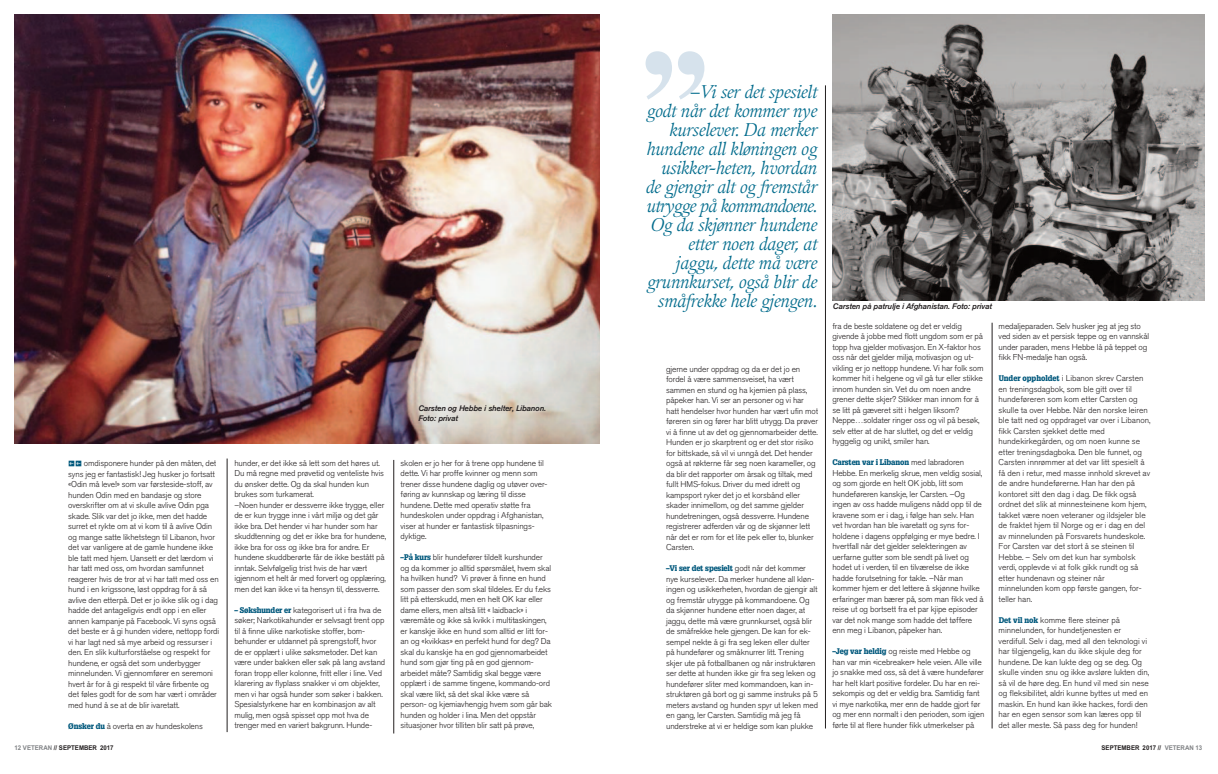
<style>
.page{position:relative;width:1218px;height:774px;background:#fff}
.page>*{position:absolute;margin:0;border:0;box-sizing:border-box;transform-origin:0 0}
.t1{font:700 144px "Times";color:rgb(24 95 149/.18)}
.t2{font:italic 18px/19px "Guardi 56";letter-spacing:-.015em;color:#006b8c;text-align:right}
.t3{font:300 8.4px/10.5px "Akzidenz Grotesk BQ";letter-spacing:-.015em;color:#231f20}
.t4{font:italic 8px "Akzidenz Grotesk BQ Med";letter-spacing:-.015em;color:#231f20}
.t5{font:900 8px "Glypha 75";letter-spacing:-.015em;color:#01587c;scale:.9 1}
.t6{font:700 6.5px "Arial";color:#231f20;scale:.94 1}
.s1{font-family:"Glypha 75";font-weight:900;font-size:8px;color:#01587c}
.s2{font-family:"Akzidenz Grotesk BQ";font-weight:300;font-size:8.4px;color:#231f20}
.s3{color:#808285}
</style>
<div class="page">
<img style="left:14px;top:14px;width:585px;height:430px">
<img style="left:833px;top:14px;width:371px;height:286px">
<hr style="left:227px;top:459px;width:1px;height:273px;background:#231f20">
<hr style="left:394px;top:460px;width:1px;height:274px;background:#231f20">
<hr style="left:825px;top:85px;width:1px;height:644px;background:#231f20">
<hr style="left:992px;top:323px;width:1px;height:406px;background:#231f20">
<p class="t3" style="left:68px;top:459px;width:153px"><sub>QQ</sub> omdisponere hunder på den måten, det syns jeg er fantastisk! Jeg husker jo fortsatt «Odin må leve!» som var førsteside-stoff, av hunden Odin med en bandasje og store overskrifter om at vi skulle avlive Odin pga skade. Slik var det jo ikke, men det hadde surret et rykte om at vi kom til å avlive Odin og mange satte likhetstegn til Libanon, hvor det var vanligere at de gamle hundene ikke ble tatt med hjem. Uansett er det lærdom vi har tatt med oss, om hvordan samfunnet reagerer hvis de tror at vi har tatt med oss en hund i en krigssone, løst oppdrag for å så avlive den etterpå. Det er jo ikke slik og i dag hadde det antageligvis endt opp i en eller annen kampanje på Facebook. Vi syns også det beste er å gi hunden videre, nettopp fordi vi har lagt ned så mye arbeid og ressurser i den. En slik kulturforståelse og respekt for hundene, er også det som underbygger minnelunden. Vi gjennomfører en seremoni hvert år for å gi respekt til våre firbente og det føles godt for de som har vært i områder med hund å se at de blir ivaretatt.</p>
<p class="t3" style="left:68px;top:721px;width:136px"><span class="s1">Ønsker du</span> å overta en av hundeskolens</p>
<p class="t4" style="left:418px;top:405px;width:129px">Carsten og Hebbe i shelter, Libanon.</p>
<p class="t4" style="left:418px;top:415px;width:41px">Foto: privat</p>
<p class="t3" style="left:234px;top:458px;width:151px">hunder, er det ikke så lett som det høres ut.<br>Du må regne med prøvetid og venteliste hvis du ønsker dette. Og da skal hunden kun brukes som turkamerat.</p>
<p class="t3" style="left:234px;top:500px;width:153px">–Noen hunder er dessverre ikke trygge, eller de er kun trygge inne i vårt miljø og det går ikke bra. Det hender vi har hunder som har skuddtenning og det er ikke bra for hundene, ikke bra for oss og ikke bra for andre. Er hundene skuddberørte får de ikke bestått på inntak. Selvfølgelig trist hvis de har vært igjennom et helt år med forvert og opplæring, men det kan ikke vi ta hensyn til, dessverre.</p>
<p class="t3" style="left:234px;top:605px;width:152px"><span class="s1">– Søkshunder er</span> kategorisert ut i fra hva de søker; Narkotikahunder er selvsagt trent opp til å finne ulike narkotiske stoffer, bom&shy;behunder er utdannet på sprengstoff, hvor de er opplært i ulike søksmetoder. Det kan være under bakken eller søk på lang avstand foran tropp eller kolonne, fritt eller i line. Ved klarering av flyplass snakker vi om objekter, men vi har også hunder som søker i bakken.<br>Spesialstyrkene har en kombinasjon av alt mulig, men også spisset opp mot hva de trenger med en variert bakgrunn. Hunde-</p>
<p class="t3" style="left:401px;top:458px;width:148px">skolen er jo her for å trene opp hundene til dette. Vi har proffe kvinner og menn som trener disse hundene daglig og utøver over&shy;føring av kunnskap og læring til disse hundene. Dette med operativ støtte fra hundeskolen under oppdrag i Afghanistan, viser at hunder er fantastisk tilpasnings&shy;dyktige.</p>
<p class="t3" style="left:401px;top:553px;width:153px"><span class="s1">–På kurs</span> blir hundefører tildelt kurshunder og da kommer jo alltid spørsmålet, hvem skal ha hvilken hund? Vi prøver å finne en hund som passer den som skal tildeles. Er du f.eks litt på etterskudd, men en helt OK kar eller dame ellers, men altså litt « laidback» i væremåte og ikke så kvikk i multitaskingen, er kanskje ikke en hund som alltid er litt for&shy;an og «kvikkas» en perfekt hund for deg? Da skal du kanskje ha en god gjennomarbeidet hund som gjør ting på en god gjennom&shy;arbeidet måte? Samtidig skal begge være opplært i de samme tingene, kommando-ord skal være likt, så det skal ikke være så person- og kjemiavhengig hvem som går bak hunden og holder i lina. Men det oppstår situasjoner hvor tilliten blir satt på prøve,</p>
<p class="t1" style="left:634px;top:-27px;width:70px">,,</p>
<p class="t2" style="left:691px;top:85px;width:128px">–Vi ser det spesielt</p>
<p class="t2" style="left:646px;top:104px;width:173px">godt når det kommer nye kurselever. Da merker hundene all kløningen og usikker-heten, hvordan de gjengir alt og fremstår utrygge på kommandoene.<br>Og da skjønner hundene etter noen dager, at jaggu, dette må være grunnkurset, også blir de småfrekke hele gjengen.</p>
<p class="t3" style="left:666px;top:365px;width:154px">gjerne under oppdrag og da er det jo en fordel å være sammensveiset, ha vært sammen en stund og ha kjemien på plass, påpeker han. Vi ser an personer og vi har hatt hendelser hvor hunden har vært ufin mot føreren sin og fører har blitt utrygg. Da prøver vi å finne ut av det og gjennomarbeider dette.<br>Hunden er jo skarptrent og er det stor risiko for bittskade, så vil vi unngå det. Det hender også at røkterne får seg noen karameller, og da blir det rapporter om årsak og tiltak, med fullt HMS-fokus. Driver du med idrett og kampsport ryker det jo et korsbånd eller skader innimellom, og det samme gjelder hundetreningen, også dessverre. Hundene registrerer adferden vår og de skjønner lett når det er rom for et lite pek eller to, blunker Carsten.</p>
<p class="t5" style="left:666px;top:565px;width:157px">–Vi ser det spesielt <span class="s2">godt når det kommer</span></p>
<p class="t3" style="left:666px;top:575px;width:153px">nye kurselever. Da merker hundene all kløn&shy;ingen og usikkerheten, hvordan de gjengir alt og fremstår utrygge på kommandoene. Og da skjønner hundene etter noen dager, at jaggu, dette må være grunnkurset, også blir de småfrekke hele gjengen. De kan for ek&shy;sempel nekte å gi fra seg leken eller dulter på hundefører og småknurrer litt. Trening skjer ute på fotballbanen og når instruktøren ser dette at hunden ikke gir fra seg leken og hundefører sliter med kommandoen, kan in&shy;struktøren gå bort og gi samme instruks på 5 meters avstand og hunden spyr ut leken med en gang, ler Carsten. Samtidig må jeg få understreke at vi er heldige som kan plukke</p>
<p class="t4" style="left:833px;top:304px;width:160px">Carsten på patrulje i Afghanistan. Foto: privat</p>
<p class="t3" style="left:832px;top:321px;width:153px">fra de beste soldatene og det er veldig givende å jobbe med flott ungdom som er på topp hva gjelder motivasjon. En X-faktor hos oss når det gjelder miljø, motivasjon og ut&shy;vikling er jo nettopp hundene. Vi har folk som kommer hit i helgene og vil gå tur eller stikke innom hunden sin. Vet du om noen andre grener dette skjer? Stikker man innom for å se litt på gæveret sitt i helgen liksom?<br>Neppe…soldater ringer oss og vil på besøk, selv etter at de har sluttet, og det er veldig hyggelig og unikt, smiler han.</p>
<p class="t5" style="left:832px;top:459px;width:148px">Carsten var i Libanon <span class="s2">med labradoren</span></p>
<p class="t3" style="left:832px;top:468px;width:153px">Hebbe. En merkelig skrue, men veldig sosial, og som gjorde en helt OK jobb, litt som hundeføreren kanskje, ler Carsten. –Og ingen av oss hadde muligens nådd opp til de kravene som er i dag, i følge han selv. Han vet hvordan han ble ivaretatt og syns for&shy;holdene i dagens oppfølging er mye bedre. I hvertfall når det gjelder selekteringen av uerfarne gutter som ble sendt på livet og hodet ut i verden, til en tilværelse de ikke hadde forutsetning for takle. –Når man kommer hjem er det lettere å skjønne hvilke erfaringer man bærer på, som man fikk ved å reise ut og bortsett fra et par kjipe episoder var det nok mange som hadde det tøffere enn meg i Libanon, påpeker han.</p>
<p class="t3" style="left:832px;top:647px;width:154px"><span class="s1">–Jeg var heldig</span> og reiste med Hebbe og han var min «icebreaker» hele veien. Alle ville jo snakke med oss, så det å være hundefører har helt klart positive fordeler. Du har en rei&shy;sekompis og det er veldig bra. Samtidig fant vi mye narkotika, mer enn de hadde gjort før og mer enn normalt i den perioden, som igjen førte til at flere hunder fikk utmerkelser på</p>
<p class="t3" style="left:999px;top:321px;width:152px">medaljeparaden. Selv husker jeg at jeg sto ved siden av et persisk teppe og en vannskål under paraden, mens Hebbe lå på teppet og fikk FN-medalje han også.</p>
<p class="t3" style="left:999px;top:374px;width:153px"><span class="s1">Under oppholdet</span> i Libanon skrev Carsten en treningsdagbok, som ble gitt over til hundeføreren som kom etter Carsten og skulle ta over Hebbe. Når den norske leiren ble tatt ned og oppdraget var over i Libanon, fikk Carsten sjekket dette med hundekirkegården, og om noen kunne se etter treningsdagboka. Den ble funnet, og Carsten innrømmer at det var litt spesielt å få den i retur, med masse innhold skrevet av de andre hundeførerne. Han har den på kontoret sitt den dag i dag. De fikk også ordnet det slik at minnesteinene kom hjem, takket være noen veteraner og ildsjeler ble de fraktet hjem til Norge og er i dag en del av minnelunden på Forsvarets hundeskole.<br>For Carsten var det stort å se steinen til Hebbe. – Selv om det kun har symbolsk verdi, opplevde vi at folk gikk rundt og så etter hundenavn og steiner når minnelunden kom opp første gangen, for&shy;teller han.</p>
<p class="t3" style="left:999px;top:615px;width:152px"><span class="s1">Det vil nok</span> komme flere steiner på minnelunden, for hundetjenesten er verdifull. Selv i dag, med all den teknologi vi har tilgjengelig, kan du ikke skjule deg for hundene. De kan lukte deg og se deg. Og skulle vinden snu og ikke avsløre lukten din, så vil de høre deg. En hund vil med sin nese og fleksibilitet, aldri kunne byttes ut med en maskin. En hund kan ikke hackes, fordi den har en egen sensor som kan læres opp til det aller meste. Så pass deg for hunden!</p>
<p class="t6" style="left:14px;top:744px;width:107px"><span class="s3">12 VETERAN</span> // SEPTEMBER 2017</p>
<p class="t6" style="left:1102px;top:744px;width:109px">SEPTEMBER 2017 // <span class="s3">VETERAN 13</span></p>
</div>
